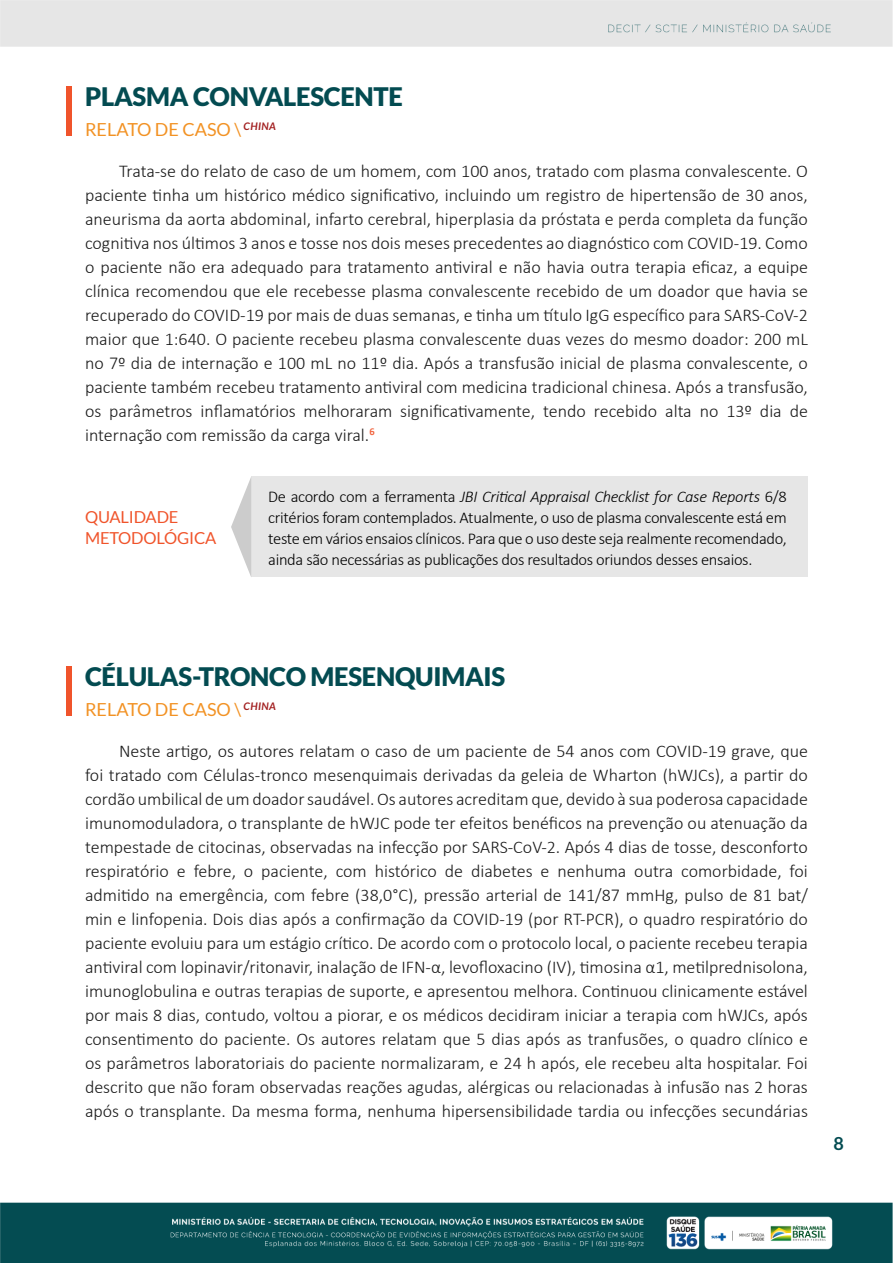
<style>
.page{position:relative;width:893px;height:1263px;background:#fff}
.page>*{position:absolute;margin:0;border:0;box-sizing:border-box;transform-origin:0 0}
.t1{font:900 25.5px "Lato";letter-spacing:-.01em;color:#034b51}
.t2{font:300 18px/24px "Calibri";color:#1a1a1a;text-align:justify}
.t3{font:18px "Lato";color:#f29224}
.t4{font:700 18px "Lato";color:#034b51}
.t5{font:300 16.5px/21px "Calibri";letter-spacing:-.02em;color:#000;text-align:justify}
.t6{font:16.5px/21px "Lato";letter-spacing:-.01em;color:#f0542b}
.s1{font-style:italic}
</style>
<div class="page">
<img style="left:0;top:0;width:893px;height:1263px">
<div style="left:85px;top:476px;width:146px;height:101px;background:#fff"></div>
<div style="left:251px;top:476px;width:557px;height:101px;background:#e6e6e6"></div>
<svg style="left:231px;top:476px;width:20px;height:101px"></svg>
<div style="left:66px;top:86px;width:6px;height:50px;background:#f0542b"></div>
<div style="left:66px;top:666px;width:6px;height:50px;background:#f0542b"></div>
<h1 class="t1" style="left:85px;top:81px;width:319px">PLASMA CONVALESCENTE</h1>
<p class="t3" style="left:85px;top:119px;width:192px">RELATO DE CASO \ <sup>CHINA</sup></p>
<p class="t2" style="left:85px;top:159px;width:724px;text-indent:34px">Trata-se do relato de caso de um homem, com 100 anos, tratado com plasma convalescente. O paciente tinha um histórico médico significativo, incluindo um registro de hipertensão de 30 anos, aneurisma da aorta abdominal, infarto cerebral, hiperplasia da próstata e perda completa da função cognitiva nos últimos 3 anos e tosse nos dois meses precedentes ao diagnóstico com COVID-19. Como o paciente não era adequado para tratamento antiviral e não havia outra terapia eficaz, a equipe clínica recomendou que ele recebesse plasma convalescente recebido de um doador que havia se recuperado do COVID-19 por mais de duas semanas, e tinha um título IgG específico para SARS-CoV-2 maior que 1:640. O paciente recebeu plasma convalescente duas vezes do mesmo doador: 200 mL no 7º dia de internação e 100 mL no 11º dia. Após a transfusão inicial de plasma convalescente, o paciente também recebeu tratamento antiviral com medicina tradicional chinesa. Após a transfusão, os parâmetros inflamatórios melhoraram significativamente, tendo recebido alta no 13º dia de internação com remissão da carga viral.<sup>6</sup></p>
<p class="t6" style="left:85px;top:506px;width:133px">QUALIDADE<br>METODOLÓGICA</p>
<p class="t5" style="left:268px;top:485px;width:520px">De acordo com a ferramenta <span class="s1">JBI Critical Appraisal Checklist for Case Reports</span> 6/8 critérios foram contemplados. Atualmente, o uso de plasma convalescente está em teste em vários ensaios clínicos. Para que o uso deste seja realmente recomendado, ainda são necessárias as publicações dos resultados oriundos desses ensaios.</p>
<h1 class="t1" style="left:85px;top:661px;width:422px">CÉLULAS-TRONCO MESENQUIMAIS</h1>
<p class="t3" style="left:85px;top:699px;width:192px">RELATO DE CASO \ <sup>CHINA</sup></p>
<p class="t2" style="left:85px;top:738px;width:724px;text-indent:34px">Neste artigo, os autores relatam o caso de um paciente de 54 anos com COVID-19 grave, que foi tratado com Células-tronco mesenquimais derivadas da geleia de Wharton (hWJCs), a partir do cordão umbilical de um doador saudável. Os autores acreditam que, devido à sua poderosa capacidade imunomoduladora, o transplante de hWJC pode ter efeitos benéficos na prevenção ou atenuação da tempestade de citocinas, observadas na infecção por SARS-CoV-2. Após 4 dias de tosse, desconforto respiratório e febre, o paciente, com histórico de diabetes e nenhuma outra comorbidade, foi admitido na emergência, com febre (38,0°C), pressão arterial de 141/87 mmHg, pulso de 81 bat/ min e linfopenia. Dois dias após a confirmação da COVID-19 (por RT-PCR), o quadro respiratório do paciente evoluiu para um estágio crítico. De acordo com o protocolo local, o paciente recebeu terapia antiviral com lopinavir/ritonavir, inalação de IFN-α, levofloxacino (IV), timosina α1, metilprednisolona, imunoglobulina e outras terapias de suporte, e apresentou melhora. Continuou clinicamente estável por mais 8 dias, contudo, voltou a piorar, e os médicos decidiram iniciar a terapia com hWJCs, após consentimento do paciente. Os autores relatam que 5 dias após as tranfusões, o quadro clínico e os parâmetros laboratoriais do paciente normalizaram, e 24 h após, ele recebeu alta hospitalar. Foi descrito que não foram observadas reações agudas, alérgicas ou relacionadas à infusão nas 2 horas após o transplante. Da mesma forma, nenhuma hipersensibilidade tardia ou infecções secundárias</p>
<p class="t4" style="left:833px;top:1133px;width:12px">8</p>
</div>
